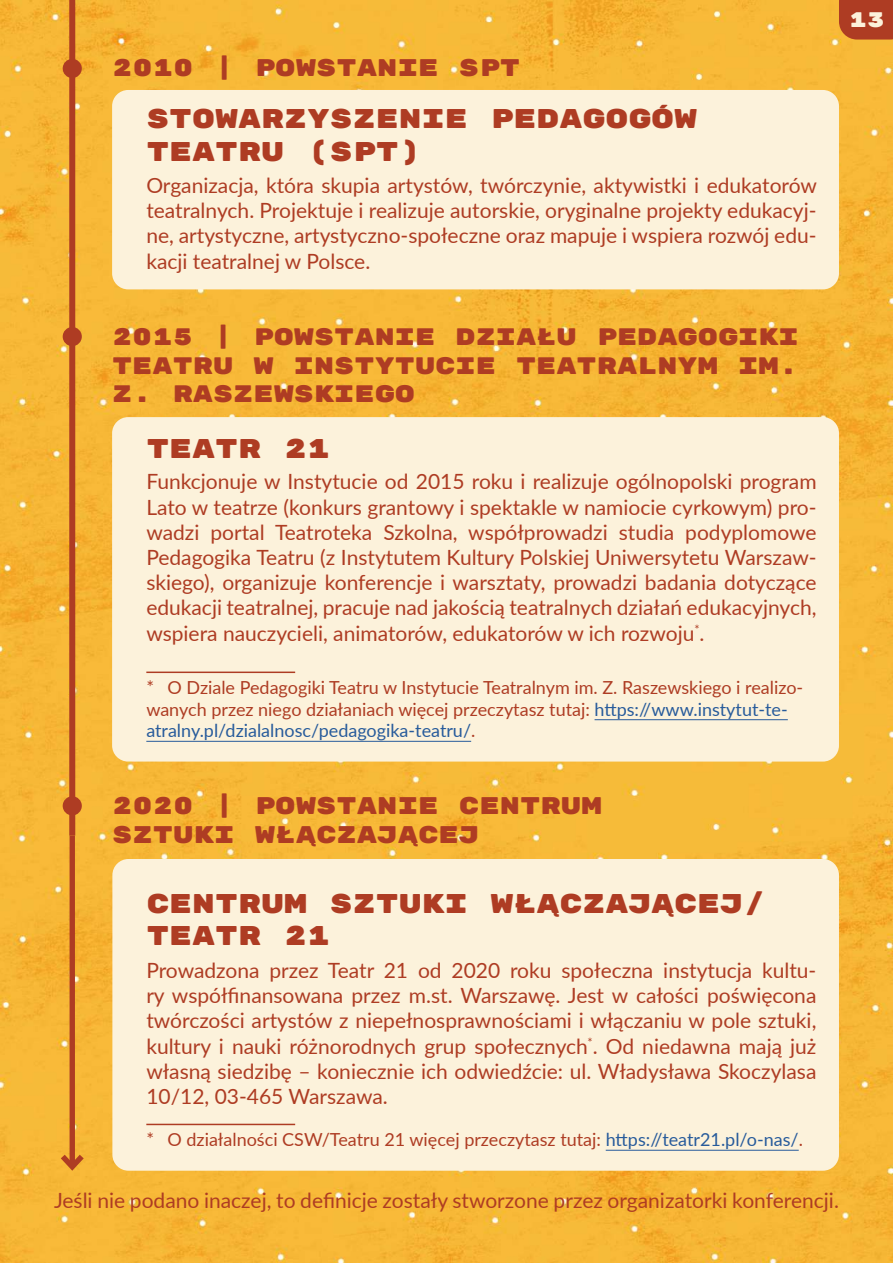
<style>
.page{position:relative;width:893px;height:1263px;background:#fff}
.page>*{position:absolute;margin:0;border:0;box-sizing:border-box;transform-origin:0 0}
.t1{font:27px/32.4px "Rubik Mono One";color:#ae3c23}
.t2{font:24px/28.8px "Rubik Mono One";color:#ae3c23}
.t3{font:23.7px/28.8px "Rubik Mono One";color:#ae3c23;text-align:justify}
.t4{font:21px/25.2px "Lato";color:#ae3c23;text-align:justify}
.t5{font:21px "Rubik Mono One";color:#fcf2db}
.t6{font:18px/21.6px "Lato";color:#ae3c23}
.s1{color:#275b9b}
</style>
<div class="page">
<img style="left:0;top:0;width:893px;height:1263px">
<div style="left:69px;top:0;width:6px;height:836px;background:#ae3c23"></div>
<div style="left:112px;top:90px;width:727px;height:199px;background:#fcf2db;border-radius:16px"></div>
<div style="left:112px;top:859px;width:727px;height:312px;background:#fcf2db;border-radius:16px"></div>
<hr style="left:146px;top:1124px;width:149px;height:1px;background:#ae3c23">
<hr style="left:606px;top:1150px;width:193px;height:1px;background:#275b9b">
<div style="left:63px;top:796px;width:19px;height:19px;background:#ae3c23;border-radius:50%"></div>
<div style="left:112px;top:417px;width:727px;height:344px;background:#fcf2db;border-radius:16px"></div>
<hr style="left:146px;top:671px;width:149px;height:2px;background:#ae3c23">
<hr style="left:595px;top:719px;width:193px;height:1px;background:#275b9b">
<hr style="left:146px;top:741px;width:325px;height:1px;background:#275b9b">
<div style="left:63px;top:327px;width:19px;height:19px;background:#ae3c23;border-radius:50%"></div>
<div style="left:63px;top:59px;width:19px;height:19px;background:#ae3c23;border-radius:50%"></div>
<div style="left:70px;top:836px;width:5px;height:331px;background:#ae3c23"></div>
<svg style="left:55px;top:1149px;width:34px;height:26px"></svg>
<div style="left:839px;top:0;width:54px;height:40px;background:#ae3c23"></div>
<p class="t2" style="left:112px;top:54px;width:410px">2010 | POWSTANIE SPT</p>
<p class="t1" style="left:146px;top:103px;width:552px">STOWARZYSZENIE PEDAGOGÓW<br>TEATRU (SPT)</p>
<p class="t4" style="left:146px;top:172px;width:672px">Organizacja, która skupia artystów, twórczynie, aktywistki i edukatorów teatralnych. Projektuje i realizuje autorskie, oryginalne projekty edukacyj&shy;ne, artystyczne, artystyczno-społeczne oraz mapuje i wspiera rozwój edu&shy;kacji teatralnej w Polsce.</p>
<p class="t3" style="left:112px;top:323px;width:688px">2015 | POWSTANIE DZIAŁU PEDAGOGIKI TEATRU W INSTYTUCIE TEATRALNYM IM.<br>Z. RASZEWSKIEGO</p>
<p class="t1" style="left:146px;top:433px;width:185px">TEATR 21</p>
<p class="t4" style="left:146px;top:468px;width:672px">Funkcjonuje w Instytucie od 2015 roku i realizuje ogólnopolski program Lato w teatrze (konkurs grantowy i spektakle w namiocie cyrkowym) pro&shy;wadzi portal Teatroteka Szkolna, współprowadzi studia podyplomowe Pedagogika Teatru (z Instytutem Kultury Polskiej Uniwersytetu Warszaw&shy;skiego), organizuje konferencje i warsztaty, prowadzi badania dotyczące edukacji teatralnej, pracuje nad jakością teatralnych działań edukacyjnych, wspiera nauczycieli, animatorów, edukatorów w ich rozwoju<sup>*</sup>.</p>
<p class="t6" style="left:146px;top:676px;width:658px">* O Dziale Pedagogiki Teatru w Instytucie Teatralnym im. Z. Raszewskiego i realizo&shy;wanych przez niego działaniach więcej przeczytasz tutaj: <span class="s1">https://www.instytut-te&shy;atralny.pl/dzialalnosc/pedagogika-teatru/</span>.</p>
<p class="t5" style="left:849px;top:9px;width:37px">13</p>
<p class="t2" style="left:112px;top:792px;width:491px">2020 | POWSTANIE CENTRUM<br>SZTUKI WŁĄCZAJĄCEJ</p>
<p class="t1" style="left:146px;top:888px;width:621px">CENTRUM SZTUKI WŁĄCZAJĄCEJ/<br>TEATR 21</p>
<p class="t4" style="left:146px;top:957px;width:672px">Prowadzona przez Teatr 21 od 2020 roku społeczna instytucja kultu&shy;ry współfinansowana przez m.st. Warszawę. Jest w całości poświęcona twórczości artystów z niepełnosprawnościami i włączaniu w pole sztuki, kultury i nauki różnorodnych grup społecznych<sup>*</sup>. Od niedawna mają już własną siedzibę – koniecznie ich odwiedźcie: ul. Władysława Skoczylasa 10/12, 03-465 Warszawa.</p>
<p class="t6" style="left:146px;top:1128px;width:658px">* O działalności CSW/Teatru 21 więcej przeczytasz tutaj: <span class="s1">https://teatr21.pl/o-nas/</span>.</p>
<p class="t4" style="left:54px;top:1187px;width:786px">Jeśli nie podano inaczej, to definicje zostały stworzone przez organizatorki konferencji.</p>
</div>
